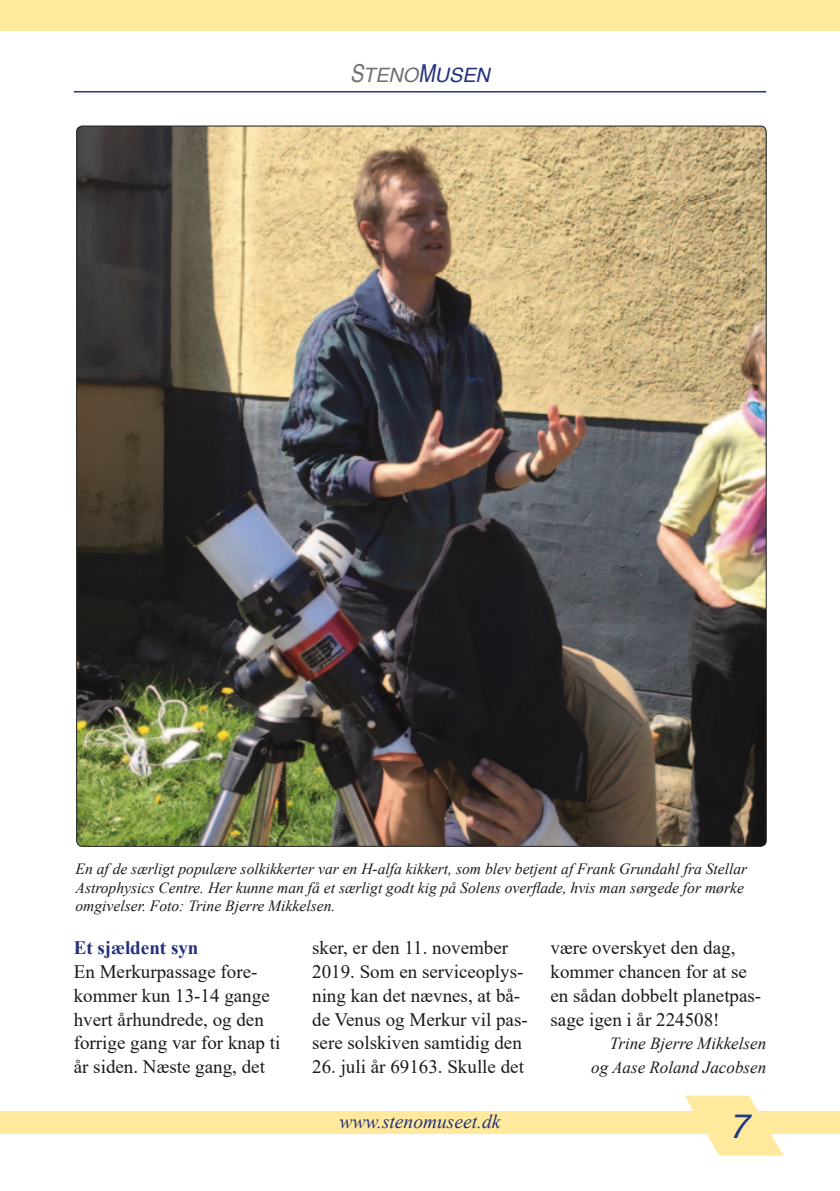
<style>
.page{position:relative;width:840px;height:1191px;background:#fff}
.page>*{position:absolute;margin:0;border:0;box-sizing:border-box;transform-origin:0 0}
.t1{font:italic 34px "Helvetica";color:#1d3987}
.t2{font:italic 19.8px "Helvetica";color:#73706f}
.t3{font:italic 19.4px "Times New Roman";color:#22307b}
.t4{font:19px/23.8px "Times New Roman";color:#1b1a19}
.t5{font:700 19px "Times New Roman";color:#22307b}
.t6{font:italic 17px/23.8px "Times New Roman";color:#1b1a19;text-align:right}
.t7{font:italic 15.6px/18.6px "Times New Roman";color:#1b1a19}
.s1{font-size:24.8px}
.s2{font-size:24.8px;color:#22307b}
.s3{color:#22307b}
</style>
<div class="page">
<div style="left:0;top:0;width:839px;height:30px;background:#ffe99d"></div>
<img style="left:77px;top:126px;width:688px;height:720px">
<hr style="left:74px;top:91px;width:691px;height:1px;background:#202976">
<div style="left:0;top:1111px;width:839px;height:23px;background:#ffe99d"></div>
<svg style="left:685px;top:1095px;width:98px;height:60px"></svg>
<p class="t2" style="left:350px;top:64px;width:141px"><span class="s1">S</span>TENO<span class="s2">M</span><span class="s3">USEN</span></p>
<p class="t7" style="left:75px;top:859px;width:673px">En af de særligt populære solkikkerter var en H-alfa kikkert, som blev betjent af Frank Grundahl fra Stellar<br>Astrophysics Centre. Her kunne man få et særligt godt kig på Solens overflade, hvis man sørgede for mørke omgivelser. Foto: Trine Bjerre Mikkelsen.</p>
<p class="t4" style="left:312px;top:936px;width:217px">sker, er den 11. november<br>2019. Som en serviceoplys&shy;ning kan det nævnes, at bå&shy;de Venus og Merkur vil pas&shy;sere solskiven samtidig den</p>
<p class="t4" style="left:312px;top:1054px;width:213px">26. juli år 69163. Skulle det</p>
<p class="t4" style="left:550px;top:936px;width:212px">være overskyet den dag, kommer chancen for at se en sådan dobbelt planetpas&shy;sage igen i år 224508!</p>
<p class="t6" style="left:591px;top:1031px;width:176px">Trine Bjerre Mikkelsen og Aase Roland Jacobsen</p>
<p class="t5" style="left:74px;top:937px;width:126px">Et sjældent syn</p>
<p class="t4" style="left:74px;top:959px;width:208px">En Merkurpassage fore&shy;kommer kun 13-14 gange hvert århundrede, og den forrige gang var for knap ti år siden. Næste gang, det</p>
<p class="t3" style="left:339px;top:1110px;width:162px">www.stenomuseet.dk</p>
<h1 class="t1" style="left:728px;top:1106px;width:20px">7</h1>
</div>
